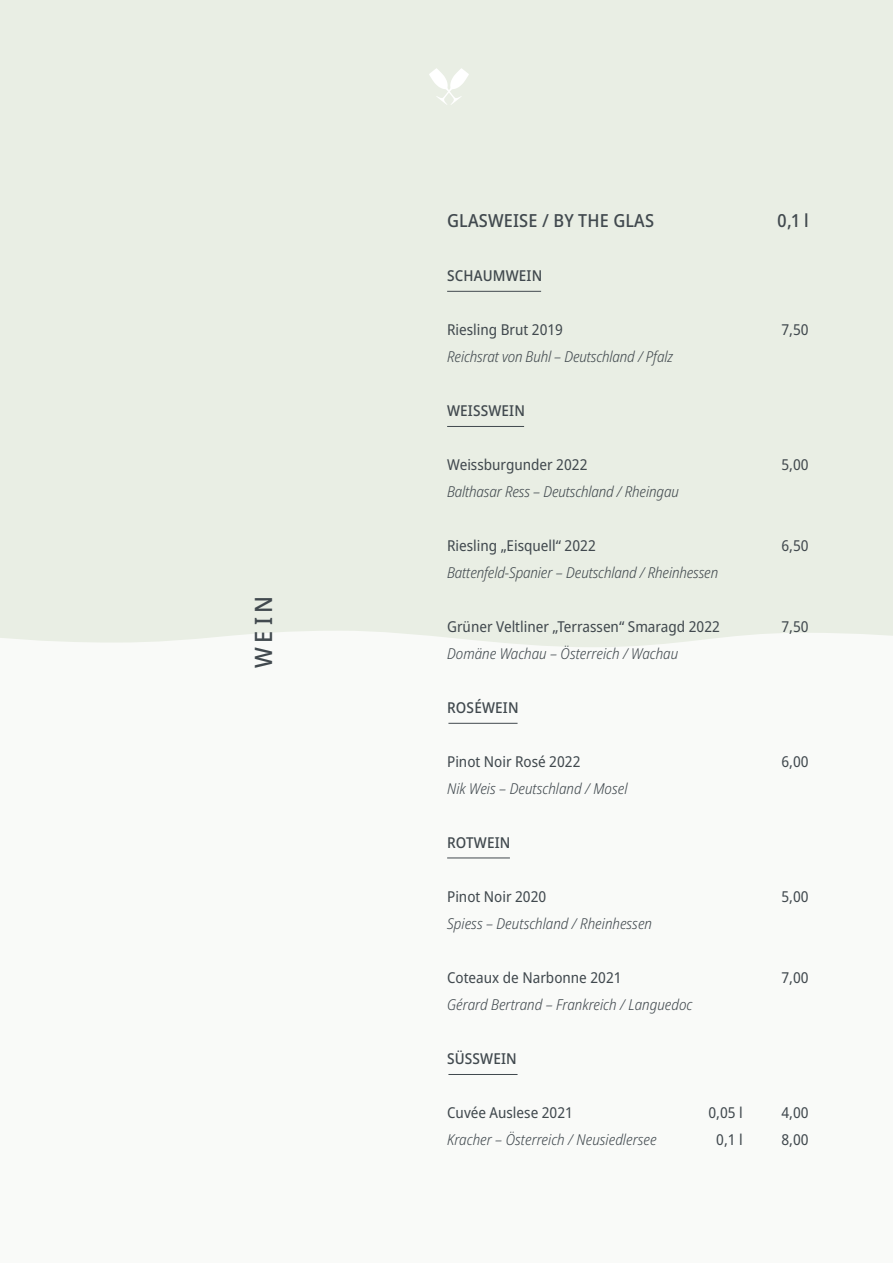
<style>
.page{position:relative;width:893px;height:1263px;background:#f9faf8}
.page>*{position:absolute;margin:0;border:0;box-sizing:border-box;transform-origin:0 0}
.t1{font:500 semi-condensed 24px "Noto Sans";color:#41494e}
.t2{font:500 semi-condensed 18px "Noto Sans";letter-spacing:.01em;color:#41494e}
.t3{font:italic 300 semi-condensed 15px "Noto Sans";color:#41494e}
.t4{font:semi-condensed 15px "Noto Sans";color:#41494e}
.t5{font:500 semi-condensed 15px "Noto Sans";letter-spacing:.01em;color:#41494e}
</style>
<div class="page">
<div style="left:0;top:0;width:893px;height:647px;background:#e9eee4"></div>
<svg style="left:429px;top:68px;width:40px;height:37px"></svg>
<hr style="left:447px;top:291px;width:94px;height:1px;background:#41494e">
<hr style="left:447px;top:426px;width:77px;height:1px;background:#41494e">
<hr style="left:448px;top:1074px;width:70px;height:1px;background:#41494e">
<hr style="left:448px;top:723px;width:70px;height:1px;background:#41494e">
<hr style="left:447px;top:857px;width:63px;height:1px;background:#41494e">
<h1 class="t1" style="left:247px;top:668px;width:74px;rotate:-90deg">WEIN</h1>
<p class="t2" style="left:447px;top:208px;width:208px">GLASWEISE / BY THE GLAS</p>
<p class="t2" style="left:777px;top:208px;width:33px">0,1 l</p>
<p class="t5" style="left:447px;top:265px;width:97px">SCHAUMWEIN</p>
<p class="t4" style="left:447px;top:319px;width:117px">Riesling Brut 2019</p>
<p class="t4" style="left:781px;top:319px;width:29px">7,50</p>
<p class="t3" style="left:447px;top:346px;width:227px">Reichsrat von Buhl – Deutschland / Pfalz</p>
<p class="t5" style="left:447px;top:400px;width:79px">WEISSWEIN</p>
<p class="t4" style="left:447px;top:454px;width:142px">Weissburgunder 2022</p>
<p class="t4" style="left:781px;top:454px;width:29px">5,00</p>
<p class="t3" style="left:447px;top:481px;width:233px">Balthasar Ress – Deutschland / Rheingau</p>
<p class="t4" style="left:447px;top:535px;width:150px">Riesling „Eisquell“ 2022</p>
<p class="t4" style="left:781px;top:535px;width:29px">6,50</p>
<p class="t3" style="left:447px;top:562px;width:273px">Battenfeld-Spanier – Deutschland / Rheinhessen</p>
<p class="t4" style="left:447px;top:616px;width:274px">Grüner Veltliner „Terrassen“ Smaragd 2022</p>
<p class="t4" style="left:781px;top:616px;width:29px">7,50</p>
<p class="t3" style="left:447px;top:643px;width:233px">Domäne Wachau – Österreich / Wachau</p>
<p class="t5" style="left:447px;top:697px;width:73px">ROSÉWEIN</p>
<p class="t4" style="left:447px;top:751px;width:135px">Pinot Noir Rosé 2022</p>
<p class="t4" style="left:781px;top:751px;width:29px">6,00</p>
<p class="t3" style="left:447px;top:778px;width:182px">Nik Weis – Deutschland / Mosel</p>
<p class="t5" style="left:447px;top:832px;width:65px">ROTWEIN</p>
<p class="t4" style="left:447px;top:886px;width:101px">Pinot Noir 2020</p>
<p class="t4" style="left:781px;top:886px;width:29px">5,00</p>
<p class="t3" style="left:447px;top:913px;width:206px">Spiess – Deutschland / Rheinhessen</p>
<p class="t4" style="left:447px;top:967px;width:176px">Coteaux de Narbonne 2021</p>
<p class="t4" style="left:781px;top:967px;width:29px">7,00</p>
<p class="t3" style="left:447px;top:994px;width:247px">Gérard Bertrand – Frankreich / Languedoc</p>
<p class="t5" style="left:447px;top:1048px;width:71px">SÜSSWEIN</p>
<p class="t4" style="left:447px;top:1102px;width:127px">Cuvée Auslese 2021</p>
<p class="t4" style="left:708px;top:1102px;width:36px">0,05 l</p>
<p class="t4" style="left:781px;top:1102px;width:29px">4,00</p>
<p class="t3" style="left:447px;top:1129px;width:211px">Kracher – Österreich / Neusiedlersee</p>
<p class="t4" style="left:716px;top:1129px;width:28px">0,1 l</p>
<p class="t4" style="left:781px;top:1129px;width:29px">8,00</p>
</div>
